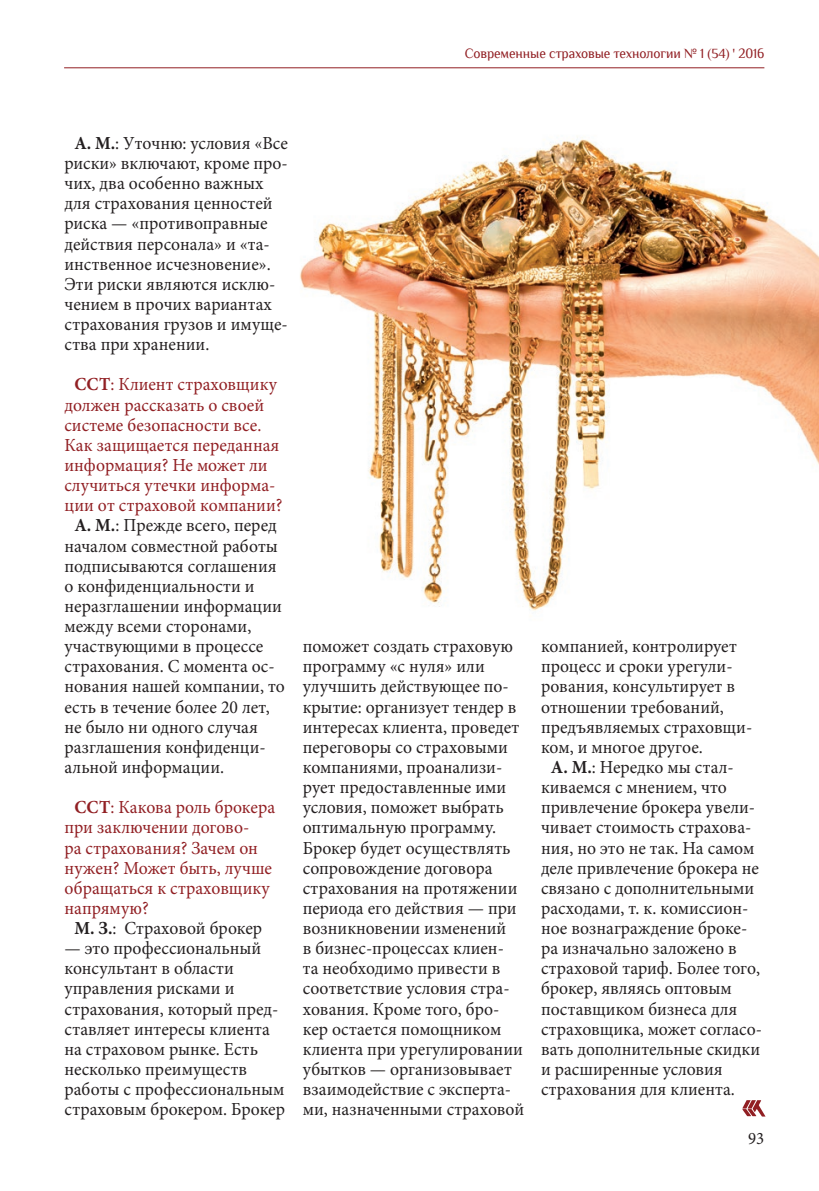
<style>
.page{position:relative;width:819px;height:1191px;background:#fff}
.page>*{position:absolute;margin:0;border:0;box-sizing:border-box;transform-origin:0 0}
.t1{font:18.38px/20.1px "Minion Pro";color:#231f20;scale:.96 1}
.t2{font:18.38px "Minion Pro";color:#911f23;scale:.96 1}
.t3{font:17.5px "Minion Pro";color:#231f20;scale:.96 1}
.t4{font:14px "Philosopher";letter-spacing:-.01em;color:#911f23;scale:.96 1}
.s1{font-weight:700}
</style>
<div class="page">
<hr style="left:64px;top:67px;width:700px;height:1px;background:#911f23">
<img style="left:300px;top:136px;width:519px;height:475px">
<svg style="left:742px;top:1100px;width:23px;height:16px"></svg>
<p class="t4" style="left:464px;top:46px;width:314px">Cовременные страховые технологии № 1 (54) ' 2016</p>
<p class="t1" style="left:64px;top:133px;width:234px;text-indent:10px"><span class="s1">А. М.</span>: Уточню: условия «Все риски» включают, кроме про&shy;чих, два особенно важных для страхования ценностей риска — «противоправные действия персонала» и «та&shy;инственное исчезновение».<br>Эти риски являются исклю&shy;чением в прочих вариантах страхования грузов и имуще&shy;ства при хранении.</p>
<p class="t2" style="left:74px;top:372px;width:212px"><span class="s1">ССТ</span>: Клиент страховщику</p>
<p class="t2" style="left:64px;top:392px;width:209px">должен рассказать о своей</p>
<p class="t2" style="left:64px;top:412px;width:206px">системе безопасности все.</p>
<p class="t2" style="left:64px;top:432px;width:225px">Как защищается переданная</p>
<p class="t2" style="left:64px;top:453px;width:213px">информация? Не может ли</p>
<p class="t2" style="left:64px;top:473px;width:221px">случиться утечки информа-</p>
<p class="t2" style="left:64px;top:493px;width:229px">ции от страховой компании?</p>
<p class="t1" style="left:74px;top:515px;width:212px"><span class="s1">А. М.</span>: Прежде всего, перед</p>
<p class="t1" style="left:64px;top:535px;width:224px">началом совместной работы</p>
<p class="t1" style="left:64px;top:556px;width:222px">подписываются соглашения</p>
<p class="t1" style="left:64px;top:576px;width:199px">о конфиденциальности и</p>
<p class="t1" style="left:64px;top:596px;width:228px">неразглашении информации</p>
<p class="t1" style="left:64px;top:616px;width:196px">между всеми сторонами,</p>
<p class="t1" style="left:64px;top:636px;width:209px">участвующими в процессе</p>
<p class="t1" style="left:64px;top:656px;width:220px">страхования. С момента ос-</p>
<p class="t1" style="left:64px;top:676px;width:231px">нования нашей компании, то</p>
<p class="t1" style="left:64px;top:696px;width:215px">есть в течение более 20 лет,</p>
<p class="t1" style="left:64px;top:717px;width:203px">не было ни одного случая</p>
<p class="t1" style="left:64px;top:737px;width:211px">разглашения конфиденци-</p>
<p class="t1" style="left:64px;top:757px;width:168px">альной информации.</p>
<p class="t2" style="left:74px;top:795px;width:210px"><span class="s1">ССТ</span>: Какова роль брокера</p>
<p class="t2" style="left:64px;top:815px;width:194px">при заключении догово-</p>
<p class="t2" style="left:64px;top:835px;width:203px">ра страхования? Зачем он</p>
<p class="t2" style="left:64px;top:855px;width:217px">нужен? Может быть, лучше</p>
<p class="t2" style="left:64px;top:875px;width:215px">обращаться к страховщику</p>
<p class="t2" style="left:64px;top:895px;width:89px">напрямую?</p>
<p class="t1" style="left:74px;top:918px;width:197px"><span class="s1">М. З.</span>: Страховой брокер</p>
<p class="t1" style="left:64px;top:938px;width:231px">— это профессиональный консультант в области управления рисками и страхования, который пред&shy;ставляет интересы клиента на страховом рынке. Есть несколько преимуществ работы с профессиональным страховым брокером. Брокер</p>
<p class="t1" style="left:303px;top:636px;width:232px">поможет создать страховую программу «с нуля» или улучшить действующее по&shy;крытие: организует тендер в интересах клиента, проведет переговоры со страховыми компаниями, проанализи&shy;рует предоставленные ими условия, поможет выбрать оптимальную программу.<br>Брокер будет осуществлять сопровождение договора страхования на протяжении периода его действия — при возникновении изменений<br>в бизнес-процессах клиен&shy;та необходимо привести в соответствие условия стра&shy;хования. Кроме того, бро&shy;кер остается помощником клиента при урегулировании убытков — организовывает взаимодействие с эксперта&shy;ми, назначенными страховой</p>
<p class="t1" style="left:541px;top:636px;width:206px">компанией, контролирует</p>
<p class="t1" style="left:541px;top:656px;width:201px">процесс и сроки урегули-</p>
<p class="t1" style="left:541px;top:676px;width:203px">рования, консультирует в</p>
<p class="t1" style="left:541px;top:696px;width:192px">отношении требований,</p>
<p class="t1" style="left:541px;top:717px;width:221px">предъявляемых страховщи-</p>
<p class="t1" style="left:541px;top:737px;width:170px">ком, и многое другое.</p>
<p class="t1" style="left:551px;top:757px;width:192px"><span class="s1">А. М.</span>: Нередко мы стал-</p>
<p class="t1" style="left:541px;top:777px;width:195px">киваемся с мнением, что</p>
<p class="t1" style="left:541px;top:797px;width:224px">привлечение брокера увели-</p>
<p class="t1" style="left:541px;top:817px;width:221px">чивает стоимость страхова-</p>
<p class="t1" style="left:541px;top:837px;width:224px">ния, но это не так. На самом</p>
<p class="t1" style="left:541px;top:857px;width:229px">деле привлечение брокера не</p>
<p class="t1" style="left:541px;top:878px;width:223px">связано с дополнительными</p>
<p class="t1" style="left:541px;top:898px;width:217px">расходами, т. к. комиссион-</p>
<p class="t1" style="left:541px;top:918px;width:216px">ное вознаграждение броке-</p>
<p class="t1" style="left:541px;top:938px;width:205px">ра изначально заложено в</p>
<p class="t1" style="left:541px;top:958px;width:230px">страховой тариф. Более того,</p>
<p class="t1" style="left:541px;top:978px;width:200px">брокер, являясь оптовым</p>
<p class="t1" style="left:541px;top:998px;width:206px">поставщиком бизнеса для</p>
<p class="t1" style="left:541px;top:1018px;width:232px">страховщика, может согласо-</p>
<p class="t1" style="left:541px;top:1039px;width:230px">вать дополнительные скидки</p>
<p class="t1" style="left:541px;top:1059px;width:191px">и расширенные условия</p>
<p class="t1" style="left:541px;top:1079px;width:203px">страхования для клиента.</p>
<p class="t3" style="left:748px;top:1126px;width:18px">93</p>
</div>
